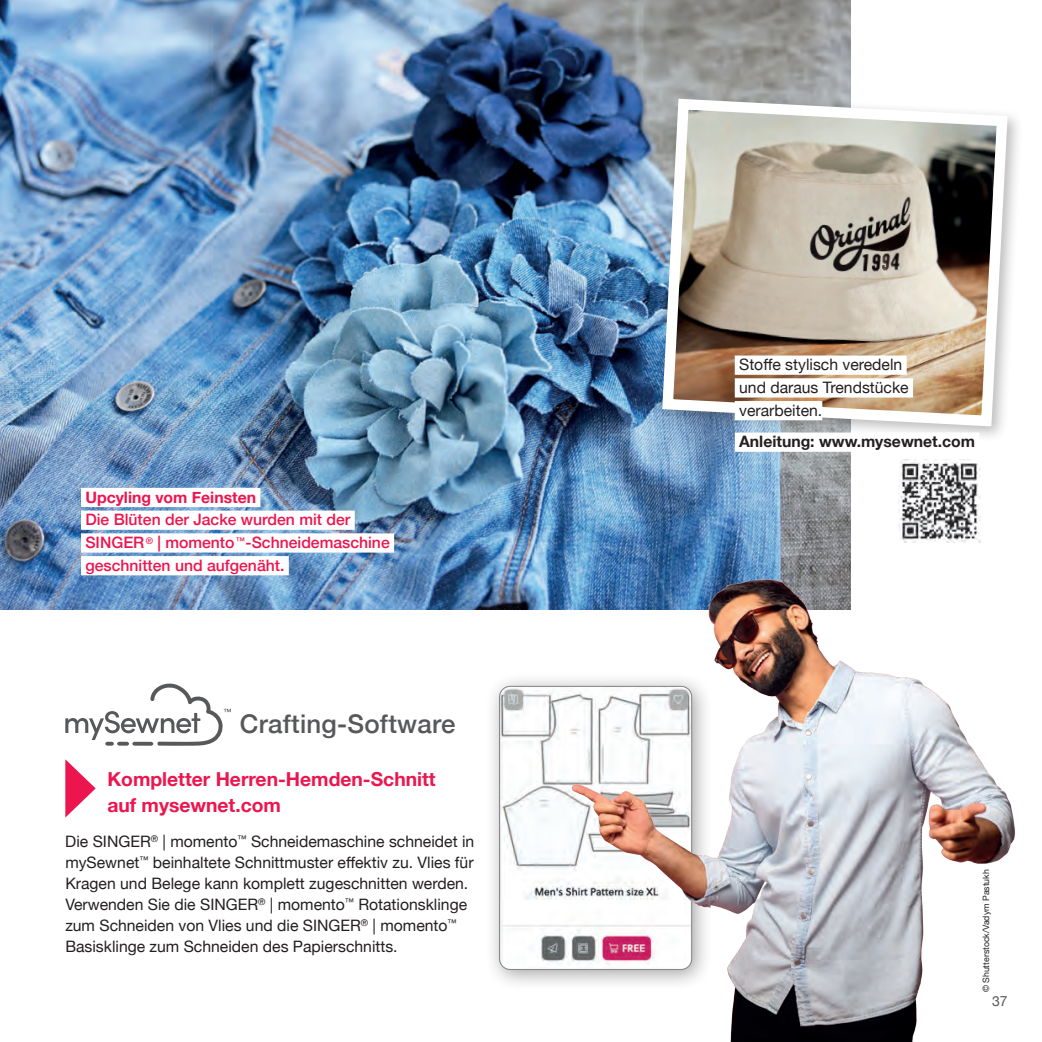
<style>
.page{position:relative;width:1042px;height:1042px;background:#fff}
.page>*{position:absolute;margin:0;border:0;box-sizing:border-box;transform-origin:0 0}
.t1{font:500 25.72px "Helvetica Neue";letter-spacing:.01em;color:#57585a}
.t2{font:700 19.25px/26.2px "Helvetica Neue";color:#ed154e}
.t3{font:15.75px/21px "Helvetica Neue";color:#231f20}
.t4{font:500 15.75px/22.8px "Helvetica Neue";color:#ed154e}
.t5{font:700 15.75px "Helvetica Neue";color:#231f20}
.t6{font:700 15.75px "Helvetica Neue";color:#ed154e}
.t7{font:14px "Helvetica Neue";color:#57585a}
.t8{font:500 9.1px "Helvetica Neue";color:#ed154e}
.t9{font:8.75px "Helvetica Neue";color:#231f20}
</style>
<div class="page">
<img style="left:0;top:0;width:850px;height:609px">
<img style="left:315px;top:531px;width:700px;height:511px">
<div style="left:81px;top:488px;width:179px;height:19px;background:#fff"></div>
<div style="left:81px;top:510px;width:274px;height:20px;background:#fff"></div>
<div style="left:81px;top:533px;width:313px;height:19px;background:#fff"></div>
<div style="left:81px;top:556px;width:208px;height:19px;background:#fff"></div>
<svg style="left:65px;top:683px;width:166px;height:63px"></svg>
<div style="left:656px;top:92px;width:368px;height:351px;background:#231f20;opacity:.3"></div>
<img style="left:657px;top:93px;width:356px;height:339px">
<div style="left:735px;top:355px;width:171px;height:20px;background:#fff"></div>
<div style="left:735px;top:378px;width:178px;height:19px;background:#fff"></div>
<div style="left:735px;top:401px;width:87px;height:19px;background:#fff"></div>
<div style="left:735px;top:432px;width:244px;height:20px;background:#fff"></div>
<img style="left:898px;top:460px;width:83px;height:83px">
<svg style="left:65px;top:759px;width:31px;height:58px"></svg>
<p class="t6" style="left:85px;top:485px;width:172px">Upcyling vom Feinsten</p>
<p class="t4" style="left:85px;top:507px;width:306px">Die Blüten der Jacke wurden mit der<br>SINGER | momento -Schneidemaschine geschnitten und aufgenäht.</p>
<p class="t8" style="left:146px;top:533px;width:9px">®</p>
<p class="t8" style="left:236px;top:533px;width:11px">™</p>
<h1 class="t1" style="left:240px;top:703px;width:217px">Crafting-Software</h1>
<p class="t2" style="left:107px;top:766px;width:330px">Kompletter Herren-Hemden-Schnitt auf mysewnet.com</p>
<p class="t3" style="left:65px;top:832px;width:410px">Die SINGER<sup>®</sup> | momento<sup>™</sup> Schneidemaschine schneidet in mySewnet<sup>™</sup> beinhaltete Schnittmuster effektiv zu. Vlies für Kragen und Belege kann komplett zugeschnitten werden.<br>Verwenden Sie die SINGER<sup>®</sup> | momento<sup>™</sup> Rotationsklinge zum Schneiden von Vlies und die SINGER<sup>®</sup> | momento<sup>™ </sup>Basisklinge zum Schneiden des Papierschnitts.</p>
<p class="t3" style="left:739px;top:354px;width:171px;line-height:22.8px">Stoffe stylisch veredeln und daraus Trendstücke verarbeiten.</p>
<p class="t5" style="left:739px;top:429px;width:237px">Anleitung: www.mysewnet.com</p>
<p class="t9" style="left:980px;top:992px;width:125px;rotate:-90deg">© Shutterstock/Vadym Pastukh</p>
<p class="t7" style="left:992px;top:990px;width:17px">37</p>
</div>
